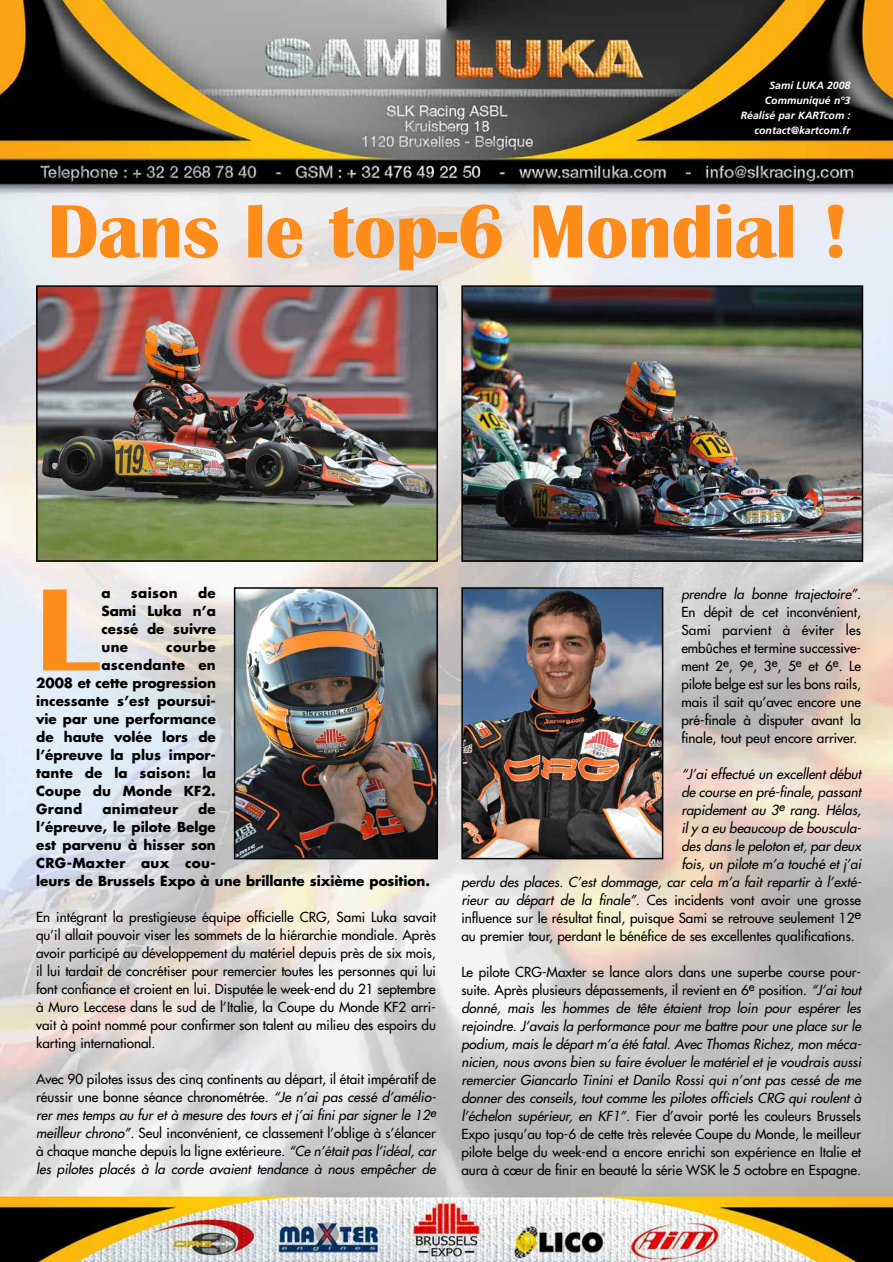
<style>
.page{position:relative;width:893px;height:1262px;background:#fff}
.page>*{position:absolute;margin:0;border:0;box-sizing:border-box;transform-origin:0 0}
.t1{font:700 121.35px "Britannic";color:#fe8c1a}
.t2{font:700 78px "Britannic";letter-spacing:-.005em;color:#fe8c1a}
.t3{font:13.5px/18px "Futura";color:#000;text-align:justify}
.t4{font:italic 13.5px/18px "Futura";color:#000;text-align:justify}
.t5{font:700 13.5px/18px "Futura";color:#000;text-align:justify}
.t6{font:700 13.5px "Futura";letter-spacing:.025em;color:#000}
.t7{font:italic 700 10.5px/15px "Frutiger";color:#fff;text-align:right}
.s1{font-style:italic}
.s2{font-style:normal}
</style>
<div class="page">
<img style="left:0;top:0;width:892px;height:1262px">
<img style="left:39px;top:288px;width:396px;height:271px">
<div style="left:36px;top:285px;width:402px;height:277px;border:2px solid #000"></div>
<img style="left:464px;top:288px;width:396px;height:271px">
<div style="left:461px;top:285px;width:402px;height:277px;border:2px solid #000"></div>
<img style="left:237px;top:590px;width:198px;height:266px">
<div style="left:234px;top:587px;width:204px;height:272px;border:2px solid #000"></div>
<img style="left:464px;top:590px;width:196px;height:266px">
<div style="left:461px;top:587px;width:202px;height:272px;border:2px solid #000"></div>
<p class="t7" style="left:741px;top:79px;width:111px">Sami LUKA 2008<br>Communiqué n°3<br>Réalisé par KARTcom : contact@kartcom.fr</p>
<h2 class="t2" style="left:47px;top:185px;width:804px">Dans le top-6 Mondial !</h2>
<p class="t5" style="left:101px;top:586px;width:116px;text-indent:97px">de Sami Luka n’a cessé de suivre une</p>
<h1 class="t1" style="left:36px;top:558px;width:63px">L</h1>
<p class="t5" style="left:101px;top:586px;width:11px">a</p>
<p class="t5" style="left:131px;top:586px;width:48px">saison</p>
<p class="t5" style="left:166px;top:640px;width:51px">courbe</p>
<p class="t6" style="left:101px;top:659px;width:116px">ascendante en</p>
<p class="t5" style="left:36px;top:676px;width:181px">2008 et cette progression</p>
<p class="t5" style="left:36px;top:694px;width:181px">incessante s’est poursui-</p>
<p class="t5" style="left:36px;top:712px;width:181px">vie par une performance</p>
<p class="t5" style="left:36px;top:730px;width:181px">de haute volée lors de</p>
<p class="t5" style="left:36px;top:748px;width:181px">l’épreuve la plus impor-</p>
<p class="t5" style="left:36px;top:766px;width:181px">tante de la saison: la</p>
<p class="t5" style="left:36px;top:784px;width:181px">Coupe du Monde KF2.</p>
<p class="t5" style="left:36px;top:802px;width:48px">Grand</p>
<p class="t6" style="left:102px;top:803px;width:77px">animateur</p>
<p class="t5" style="left:36px;top:802px;width:395px;text-align:left;text-indent:162px">de<br>l’épreuve, le pilote Belge<br>est parvenu à hisser son<br>CRG-Maxter aux cou-<br>leurs de Brussels Expo à une brillante sixième position.</p>
<p class="t3" style="left:36px;top:909px;width:401px">En intégrant la prestigieuse équipe officielle CRG, Sami Luka savait qu’il allait pouvoir viser les sommets de la hiérarchie mondiale. Après avoir participé au développement du matériel depuis près de six mois, il lui tardait de concrétiser pour remercier toutes les personnes qui lui font confiance et croient en lui. Disputée le week-end du 21 septembre à Muro Leccese dans le sud de l’Italie, la Coupe du Monde KF2 arri&shy;vait à point nommé pour confirmer son talent au milieu des espoirs du karting international.</p>
<p class="t3" style="left:36px;top:1071px;width:401px">Avec 90 pilotes issus des cinq continents au départ, il était impératif de réussir une bonne séance chronométrée. <span class="s1">“Je n’ai pas cessé d’amélio&shy;rer mes temps au fur et à mesure des tours et j’ai fini par signer le 12</span><sup>e </sup><span class="s1">meilleur chrono”.</span> Seul inconvénient, ce classement l’oblige à s’élancer à chaque manche depuis la ligne extérieure. <span class="s1">“Ce n’était pas l’idéal, car les pilotes placés à la corde avaient tendance à nous empêcher de</span></p>
<p class="t4" style="left:681px;top:586px;width:181px">prendre la bonne trajectoire”.</p>
<p class="t3" style="left:681px;top:604px;width:181px">En dépit de cet inconvénient, Sami parvient à éviter les embûches et termine successive&shy;ment 2<sup>e</sup>, 9<sup>e</sup>, 3<sup>e</sup>, 5<sup>e</sup> et 6<sup>e</sup>. Le pilote belge est sur les bons rails, mais il sait qu’avec encore une pré-finale à disputer avant la finale, tout peut encore arriver.</p>
<p class="t4" style="left:681px;top:766px;width:181px">“J’ai effectué un excellent début</p>
<p class="t4" style="left:681px;top:784px;width:181px">de course en pré-finale, passant</p>
<p class="t4" style="left:681px;top:802px;width:181px">rapidement au 3<sup>e</sup> rang. Hélas,</p>
<p class="t4" style="left:681px;top:820px;width:181px">il y a eu beaucoup de bouscula-</p>
<p class="t4" style="left:681px;top:838px;width:181px">des dans le peloton et, par deux</p>
<p class="t4" style="left:681px;top:856px;width:181px">fois, un pilote m’a touché et j’ai</p>
<p class="t4" style="left:461px;top:874px;width:401px">perdu des places. C’est dommage, car cela m’a fait repartir à l’exté-</p>
<p class="t3" style="left:461px;top:892px;width:401px"><span class="s1">rieur au départ de la finale”.</span> Ces incidents vont avoir une grosse</p>
<p class="t3" style="left:461px;top:910px;width:401px">influence sur le résultat final, puisque Sami se retrouve seulement 12e</p>
<p class="t3" style="left:461px;top:928px;width:395px">au premier tour, perdant le bénéfice de ses excellentes qualifications.</p>
<p class="t4" style="left:461px;top:964px;width:401px"><span class="s2">Le pilote CRG-Maxter se lance alors dans une superbe course pour&shy;suite. Après plusieurs dépassements, il revient en 6</span><sup>e</sup> <span class="s2">position.</span> “J’ai tout donné, mais les hommes de tête étaient trop loin pour espérer les rejoindre. J’avais la performance pour me battre pour une place sur le podium, mais le départ m’a été fatal. Avec Thomas Richez, mon méca&shy;nicien, nous avons bien su faire évoluer le matériel et je voudrais aussi remercier Giancarlo Tinini et Danilo Rossi qui n’ont pas cessé de me donner des conseils, tout comme les pilotes officiels CRG qui roulent à l’échelon supérieur, en KF1”. <span class="s2">Fier d’avoir porté les couleurs Brussels Expo jusqu’au top-6 de cette très relevée Coupe du Monde, le meilleur pilote belge du week-end a encore enrichi son expérience en Italie et aura à cœur de finir en beauté la série WSK le 5 octobre en Espagne.</span></p>
</div>
